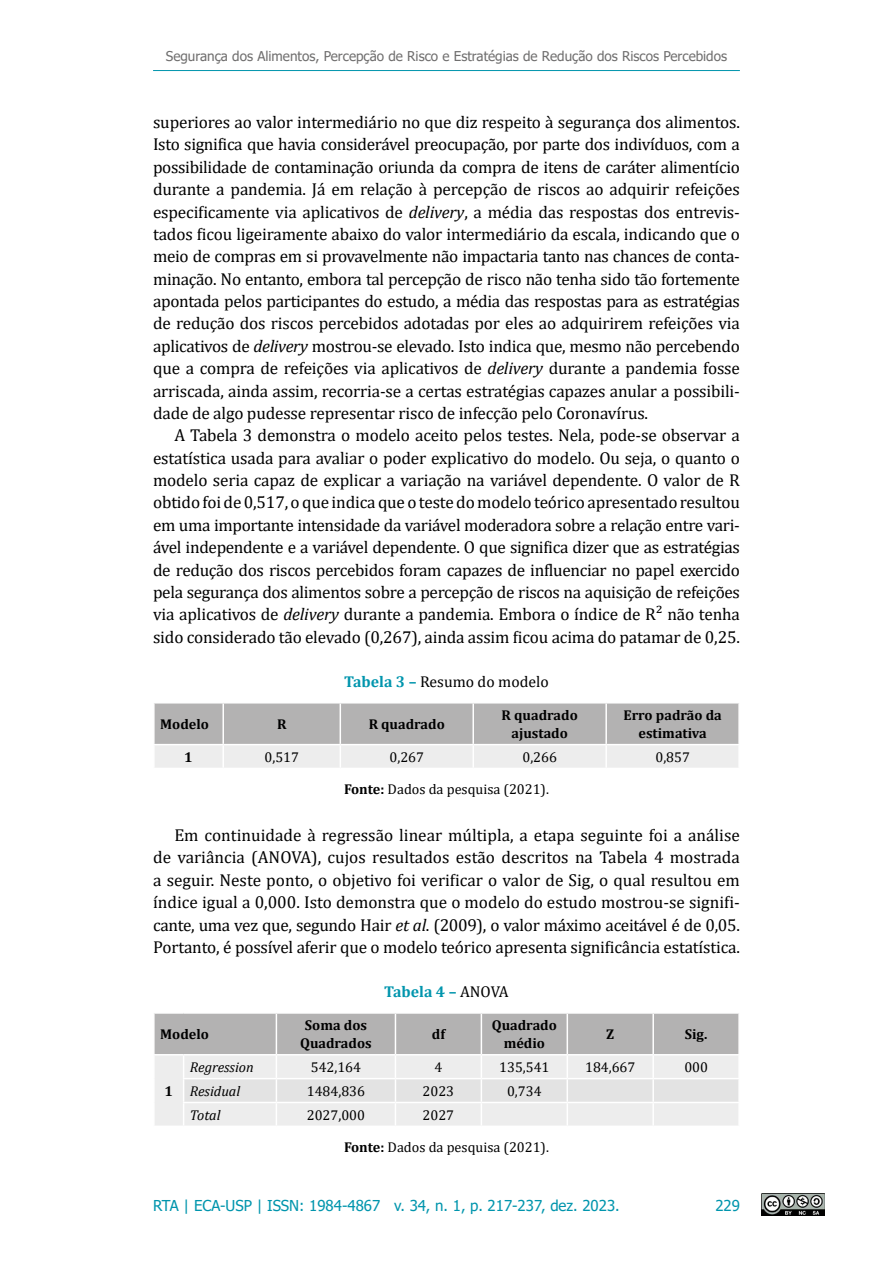
<style>
.page{position:relative;width:893px;height:1263px;background:#fff}
.page>*{position:absolute;margin:0;border:0;box-sizing:border-box;transform-origin:0 0}
.t1{font:17.25px/22.4px "Cambria";letter-spacing:-.01em;color:#000;text-align:justify}
.t2{font:15.75px "Cambria";color:#000}
.t3{font:700 15.75px "Cambria";color:#0095ad}
.t4{font:15px "Tahoma";color:#0095ad}
.t5{font:14.25px "Cambria";color:#000}
.t6{font:700 14.25px/18px "Cambria";color:#000;text-align:center}
.t7{font:italic 14.25px "Cambria";color:#000}
.t8{font:13.5px "Tahoma";color:#706f6f}
.s1{font-style:italic}
.s2{font-weight:700;color:#0095ad}
.s3{font-weight:700}
.s4{font-weight:400;color:#000}
</style>
<div class="page">
<hr style="left:153px;top:70px;width:587px;height:1px;background:#0095ad">
<img style="left:762px;top:1194px;width:63px;height:22px">
<svg style="left:155px;top:703px;width:583px;height:65px;background:#c9c8c8"></svg>
<hr style="left:472px;top:745px;width:2px;height:23px;background:#fff">
<hr style="left:605px;top:745px;width:2px;height:23px;background:#fff">
<hr style="left:153px;top:744px;width:70px;height:1px;background:#fff">
<hr style="left:223px;top:744px;width:117px;height:1px;background:#fff">
<hr style="left:340px;top:744px;width:133px;height:1px;background:#fff">
<hr style="left:473px;top:744px;width:133px;height:1px;background:#fff">
<hr style="left:606px;top:744px;width:134px;height:1px;background:#fff">
<svg style="left:155px;top:1014px;width:583px;height:112px;background:#d6d6d6"></svg>
<hr style="left:276px;top:1078px;width:119px;height:1px;background:#fff">
<hr style="left:395px;top:1078px;width:86px;height:1px;background:#fff">
<hr style="left:481px;top:1078px;width:86px;height:1px;background:#fff">
<hr style="left:567px;top:1078px;width:86px;height:1px;background:#fff">
<hr style="left:653px;top:1078px;width:87px;height:1px;background:#fff">
<hr style="left:183px;top:1102px;width:93px;height:1px;background:#fff">
<hr style="left:276px;top:1102px;width:119px;height:1px;background:#fff">
<hr style="left:395px;top:1102px;width:86px;height:1px;background:#fff">
<hr style="left:481px;top:1102px;width:86px;height:1px;background:#fff">
<hr style="left:567px;top:1102px;width:86px;height:1px;background:#fff">
<hr style="left:653px;top:1102px;width:87px;height:1px;background:#fff">
<hr style="left:153px;top:1054px;width:31px;height:1px;background:#fff">
<hr style="left:184px;top:1054px;width:92px;height:1px;background:#fff">
<hr style="left:276px;top:1054px;width:119px;height:1px;background:#fff">
<hr style="left:395px;top:1054px;width:86px;height:1px;background:#fff">
<hr style="left:481px;top:1054px;width:86px;height:1px;background:#fff">
<hr style="left:567px;top:1054px;width:86px;height:1px;background:#fff">
<hr style="left:653px;top:1054px;width:87px;height:1px;background:#fff">
<p class="t8" style="left:166px;top:47px;width:563px">Segurança dos Alimentos, Percepção de Risco e Estratégias de Redução dos Riscos Percebidos</p>
<p class="t1" style="left:153px;top:111px;width:588px">superiores ao valor intermediário no que diz respeito à segurança dos alimentos.<br>Isto significa que havia considerável preocupação, por parte dos indivíduos, com a possibilidade de contaminação oriunda da compra de itens de caráter alimentício durante a pandemia. Já em relação à percepção de riscos ao adquirir refeições especificamente via aplicativos de <span class="s1">delivery</span>, a média das respostas dos entrevis&shy;tados ficou ligeiramente abaixo do valor intermediário da escala, indicando que o meio de compras em si provavelmente não impactaria tanto nas chances de conta&shy;minação. No entanto, embora tal percepção de risco não tenha sido tão fortemente apontada pelos participantes do estudo, a média das respostas para as estratégias de redução dos riscos percebidos adotadas por eles ao adquirirem refeições via aplicativos de <span class="s1">delivery</span> mostrou-se elevado. Isto indica que, mesmo não percebendo que a compra de refeições via aplicativos de <span class="s1">delivery</span> durante a pandemia fosse arriscada, ainda assim, recorria-se a certas estratégias capazes anular a possibili&shy;dade de algo pudesse representar risco de infecção pelo Coronavírus.</p>
<p class="t1" style="left:153px;top:424px;width:588px;text-indent:21px">A Tabela 3 demonstra o modelo aceito pelos testes. Nela, pode-se observar a estatística usada para avaliar o poder explicativo do modelo. Ou seja, o quanto o modelo seria capaz de explicar a variação na variável dependente. O valor de R obtido foi de 0,517, o que indica que o teste do modelo teórico apresentado resultou em uma importante intensidade da variável moderadora sobre a relação entre vari&shy;ável independente e a variável dependente. O que significa dizer que as estratégias de redução dos riscos percebidos foram capazes de influenciar no papel exercido pela segurança dos alimentos sobre a percepção de riscos na aquisição de refeições via aplicativos de <span class="s1">delivery</span> durante a pandemia. Embora o índice de R² não tenha sido considerado tão elevado (0,267), ainda assim ficou acima do patamar de 0,25.</p>
<p class="t2" style="left:344px;top:672px;width:206px"><span class="s2">Tabela 3 –</span> Resumo do modelo</p>
<p class="t6" style="left:160px;top:715px;width:50px">Modelo</p>
<p class="t6" style="left:277px;top:715px;width:11px">R</p>
<p class="t6" style="left:369px;top:715px;width:78px">R quadrado</p>
<p class="t6" style="left:502px;top:706px;width:78px">R quadrado ajustado</p>
<p class="t6" style="left:623px;top:706px;width:100px">Erro padrão da estimativa</p>
<p class="t6" style="left:184px;top:748px;width:10px">1</p>
<p class="t5" style="left:265px;top:749px;width:36px">0,517</p>
<p class="t5" style="left:390px;top:749px;width:36px">0,267</p>
<p class="t5" style="left:522px;top:749px;width:36px">0,266</p>
<p class="t5" style="left:655px;top:749px;width:36px">0,857</p>
<p class="t5" style="left:344px;top:780px;width:206px"><span class="s3">Fonte:</span> Dados da pesquisa (2021).</p>
<p class="t1" style="left:153px;top:824px;width:588px;text-indent:21px">Em continuidade à regressão linear múltipla, a etapa seguinte foi a análise de variância (ANOVA), cujos resultados estão descritos na Tabela 4 mostrada a seguir. Neste ponto, o objetivo foi verificar o valor de Sig, o qual resultou em índice igual a 0,000. Isto demonstra que o modelo do estudo mostrou-se signifi&shy;cante, uma vez que, segundo Hair <span class="s1">et al</span>. (2009), o valor máximo aceitável é de 0,05.<br>Portanto, é possível aferir que o modelo teórico apresenta significância estatística.</p>
<p class="t3" style="left:384px;top:980px;width:126px">Tabela 4 – <span class="s4">ANOVA</span></p>
<p class="t6" style="left:160px;top:1025px;width:50px">Modelo</p>
<p class="t6" style="left:300px;top:1016px;width:73px">Soma dos<br>Quadrados</p>
<p class="t6" style="left:432px;top:1025px;width:15px">df</p>
<p class="t6" style="left:492px;top:1016px;width:67px">Quadrado médio</p>
<p class="t6" style="left:606px;top:1025px;width:10px">Z</p>
<p class="t6" style="left:685px;top:1025px;width:24px">Sig.</p>
<p class="t6" style="left:164px;top:1082px;width:10px">1</p>
<p class="t7" style="left:190px;top:1057px;width:65px">Regression</p>
<p class="t5" style="left:311px;top:1059px;width:52px">542,164</p>
<p class="t5" style="left:434px;top:1059px;width:9px">4</p>
<p class="t5" style="left:499px;top:1059px;width:52px">135,541</p>
<p class="t5" style="left:585px;top:1059px;width:52px">184,667</p>
<p class="t5" style="left:684px;top:1059px;width:25px">000</p>
<p class="t7" style="left:190px;top:1081px;width:52px">Residual</p>
<p class="t5" style="left:307px;top:1083px;width:60px">1484,836</p>
<p class="t5" style="left:423px;top:1083px;width:33px">2023</p>
<p class="t5" style="left:507px;top:1083px;width:36px">0,734</p>
<p class="t7" style="left:190px;top:1105px;width:32px">Total</p>
<p class="t5" style="left:307px;top:1107px;width:60px">2027,000</p>
<p class="t5" style="left:423px;top:1107px;width:33px">2027</p>
<p class="t5" style="left:344px;top:1138px;width:206px"><span class="s3">Fonte:</span> Dados da pesquisa (2021).</p>
<p class="t4" style="left:153px;top:1196px;width:468px">RTA | ECA-USP | ISSN: 1984-4867 v. 34, n. 1, p. 217-237, dez. 2023.</p>
<p class="t4" style="left:715px;top:1196px;width:26px">229</p>
</div>
